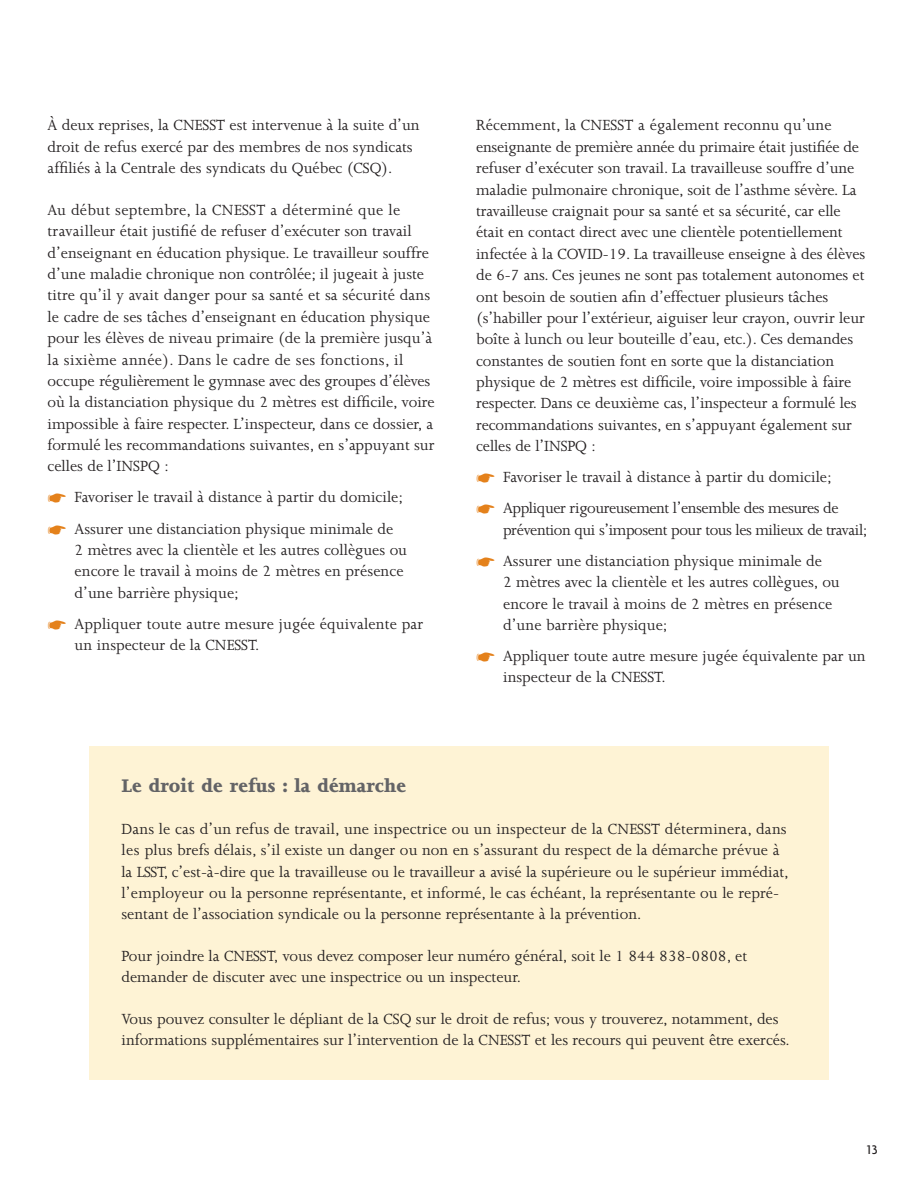
<style>
.page{position:relative;width:918px;height:1188px;background:#fff}
.page>*{position:absolute;margin:0;border:0;box-sizing:border-box;transform-origin:0 0}
.t1{font:800 21px "Joanna";color:#636366}
.t2{font:16.8px/21.5px "Joanna";color:#231f20}
.t3{font:16.8px/31px "Joanna";letter-spacing:-.025em;color:#231f20}
.t4{font:500 13.5px "Agenda";color:#231f20}
</style>
<div class="page">
<div style="left:89px;top:746px;width:740px;height:334px;background:#fef3d5"></div>
<p class="t2" style="left:48px;top:115px;width:374px">À deux reprises, la CNESST est intervenue à la suite d’un droit de refus exercé par des membres de nos syndicats affiliés à la Centrale des syndicats du Québec (CSQ).</p>
<p class="t2" style="left:48px;top:199px;width:389px">Au début septembre, la CNESST a déterminé que le travailleur était justifié de refuser d’exécuter son travail d’enseignant en éducation physique. Le travailleur souffre d’une maladie chronique non contrôlée; il jugeait à juste titre qu’il y avait danger pour sa santé et sa sécurité dans le cadre de ses tâches d’enseignant en éducation physique pour les élèves de niveau primaire (de la première jusqu’à la sixième année). Dans le cadre de ses fonctions, il occupe régulièrement le gymnase avec des groupes d’élèves où la distanciation physique du 2 mètres est difficile, voire impossible à faire respecter. L’inspecteur, dans ce dossier, a formulé les recommandations suivantes, en s’appuyant sur celles de l’INSPQ :</p>
<p class="t2" style="left:75px;top:482px;width:330px;line-height:31px">Favoriser le travail à distance à partir du domicile;<br>Assurer une distanciation physique minimale de</p>
<p class="t2" style="left:75px;top:539px;width:334px">2 mètres avec la clientèle et les autres collègues ou encore le travail à moins de 2 mètres en présence d’une barrière physique;</p>
<p class="t2" style="left:75px;top:613px;width:350px">Appliquer toute autre mesure jugée équivalente par un inspecteur de la CNESST.</p>
<p class="t2" style="left:476px;top:115px;width:391px">Récemment, la CNESST a également reconnu qu’une enseignante de première année du primaire était justifiée de refuser d’exécuter son travail. La travailleuse souffre d’une maladie pulmonaire chronique, soit de l’asthme sévère. La travailleuse craignait pour sa santé et sa sécurité, car elle était en contact direct avec une clientèle potentiellement infectée à la COVID-19. La travailleuse enseigne à des élèves de 6-7 ans. Ces jeunes ne sont pas totalement autonomes et ont besoin de soutien afin d’effectuer plusieurs tâches (s’habiller pour l’extérieur, aiguiser leur crayon, ouvrir leur boîte à lunch ou leur bouteille d’eau, etc.). Ces demandes constantes de soutien font en sorte que la distanciation physique de 2 mètres est difficile, voire impossible à faire respecter. Dans ce deuxième cas, l’inspecteur a formulé les recommandations suivantes, en s’appuyant également sur celles de l’INSPQ :</p>
<p class="t3" style="left:503px;top:462px;width:337px">Favoriser le travail à distance à partir du domicile;<br>Appliquer rigoureusement l’ensemble des mesures de</p>
<p class="t3" style="left:503px;top:514px;width:366px">prévention qui s’imposent pour tous les milieux de travail;<br>Assurer une distanciation physique minimale de</p>
<p class="t2" style="left:503px;top:572px;width:338px">2 mètres avec la clientèle et les autres collègues, ou encore le travail à moins de 2 mètres en présence d’une barrière physique;</p>
<p class="t2" style="left:503px;top:645px;width:364px">Appliquer toute autre mesure jugée équivalente par un inspecteur de la CNESST.</p>
<p class="t1" style="left:122px;top:774px;width:286px">Le droit de refus : la démarche</p>
<p class="t2" style="left:122px;top:818px;width:669px">Dans le cas d’un refus de travail, une inspectrice ou un inspecteur de la CNESST déterminera, dans les plus brefs délais, s’il existe un danger ou non en s’assurant du respect de la démarche prévue à la LSST, c’est-à-dire que la travailleuse ou le travailleur a avisé la supérieure ou le supérieur immédiat, l’employeur ou la personne représentante, et informé, le cas échéant, la représentante ou le repré&shy;sentant de l’association syndicale ou la personne représentante à la prévention.</p>
<p class="t2" style="left:122px;top:945px;width:627px">Pour joindre la CNESST, vous devez composer leur numéro général, soit le 1 844 838-0808, et demander de discuter avec une inspectrice ou un inspecteur.</p>
<p class="t2" style="left:122px;top:1008px;width:670px">Vous pouvez consulter le dépliant de la CSQ sur le droit de refus; vous y trouverez, notamment, des informations supplémentaires sur l’intervention de la CNESST et les recours qui peuvent être exercés.</p>
<p class="t4" style="left:867px;top:1142px;width:12px">13</p>
</div>
